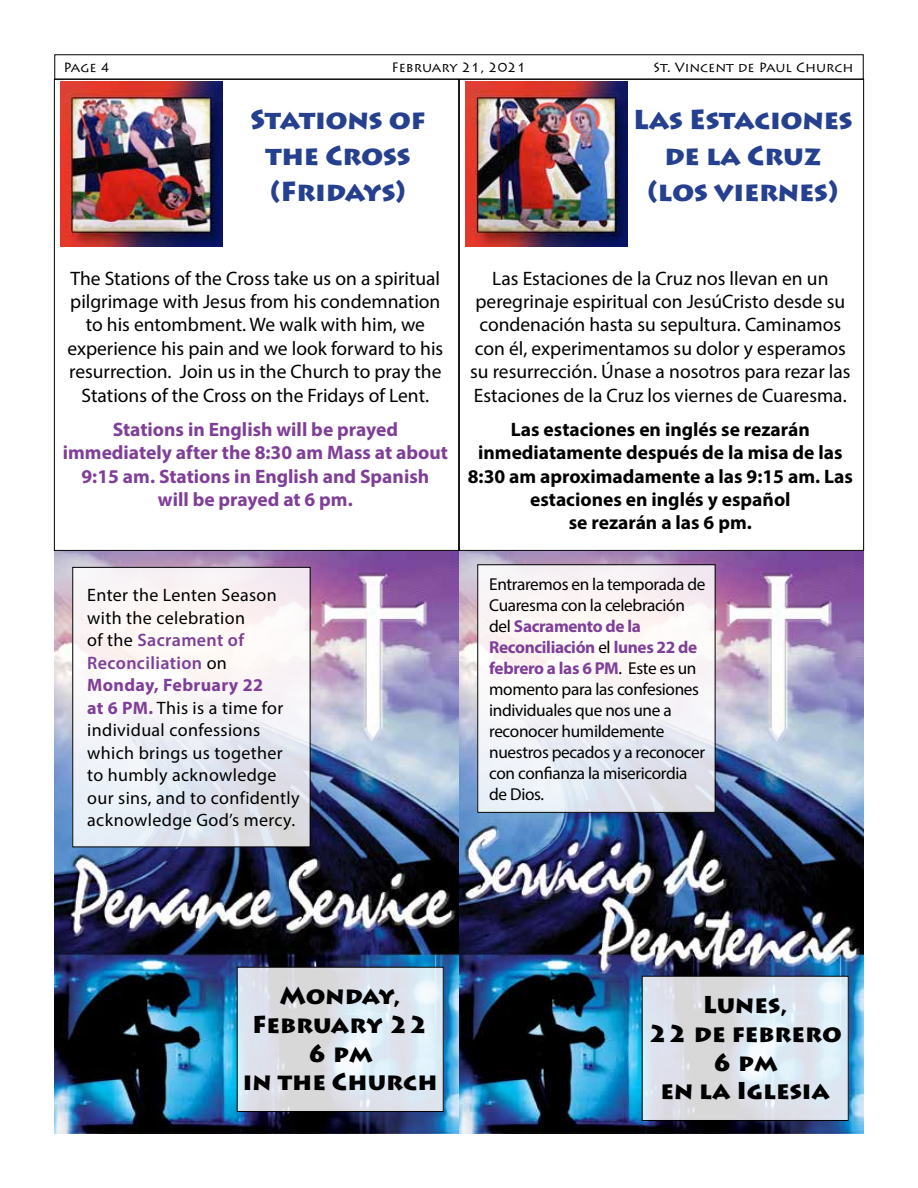
<style>
.page{position:relative;width:918px;height:1188px;background:#fff}
.page>*{position:absolute;margin:0;border:0;box-sizing:border-box;transform-origin:0 0}
.t1{font:900 27px/36px "Lithos Pro";letter-spacing:-.01em;color:#25408f;text-align:center}
.t2{font:900 24px/28.8px "Lithos Pro";color:#000;text-align:center}
.t3{font:19.5px/23.4px "Myriad Pro";color:#000;text-align:center}
.t4{font:700 19.5px/23.4px "Myriad Pro";color:#000;text-align:center}
.t5{font:700 19.5px/23.4px "Myriad Pro";color:#7f3f98;text-align:center}
.t6{font:18px/22.5px "Myriad Pro";letter-spacing:.02em;color:#000}
.t7{font:17.25px/21px "Myriad Pro";letter-spacing:-.02em;color:#000}
.t8{font:13.5px "Lithos Pro";color:#000}
.s1{font-weight:600;color:#7f3f98}
.s2{font-weight:700;color:#7f3f98}
</style>
<div class="page">
<img style="left:54px;top:551px;width:810px;height:583px">
<svg style="left:74px;top:569px;width:234px;height:276px;fill:#f5f2f5"></svg>
<div style="left:72px;top:567px;width:238px;height:280px;border:1px solid #000"></div>
<svg style="left:479px;top:566px;width:235px;height:245px;fill:#f7f3f5"></svg>
<div style="left:477px;top:564px;width:239px;height:249px;border:1px solid #000"></div>
<svg style="left:239px;top:969px;width:203px;height:141px;background:#dde3ea"></svg>
<div style="left:237px;top:967px;width:207px;height:145px;border:1px solid #000"></div>
<svg style="left:644px;top:978px;width:203px;height:141px;background:#dde3ea"></svg>
<div style="left:642px;top:976px;width:207px;height:145px;border:1px solid #000"></div>
<img style="left:465px;top:82px;width:162px;height:165px">
<img style="left:60px;top:82px;width:162px;height:165px">
<p class="t8" style="left:63px;top:60px;width:48px">Page 4</p>
<p class="t8" style="left:392px;top:60px;width:136px">February 21, 2021</p>
<p class="t8" style="left:653px;top:60px;width:202px">St. Vincent de Paul Church</p>
<h1 class="t1" style="left:250px;top:102px;width:177px">Stations of the Cross (Fridays)</h1>
<h1 class="t1" style="left:633px;top:102px;width:221px">Las Estaciones de la Cruz (los viernes)</h1>
<p class="t3" style="left:67px;top:266px;width:377px">The Stations of the Cross take us on a spiritual pilgrimage with Jesus from his condemnation to his entombment. We walk with him, we experience his pain and we look forward to his resurrection. Join us in the Church to pray the Stations of the Cross on the Fridays of Lent.</p>
<p class="t5" style="left:63px;top:417px;width:387px">Stations in English will be prayed immediately after the 8:30 am Mass at about 9:15 am. Stations in English and Spanish<br>will be prayed at 6 pm.</p>
<p class="t3" style="left:470px;top:266px;width:382px">Las Estaciones de la Cruz nos llevan en un peregrinaje espiritual con JesúCristo desde su condenación hasta su sepultura. Caminamos con él, experimentamos su dolor y esperamos su resurrección. Únase a nosotros para rezar las Estaciones de la Cruz los viernes de Cuaresma.</p>
<p class="t4" style="left:468px;top:417px;width:387px">Las estaciones en inglés se rezarán inmediatamente después de la misa de las 8:30 am aproximadamente a las 9:15 am. Las estaciones en inglés y español<br>se rezarán a las 6 pm.</p>
<p class="t6" style="left:87px;top:584px;width:214px">Enter the Lenten Season with the celebration<br>of the <span class="s1">Sacrament of<br>Reconciliation</span> on<br><span class="s2">Monday, February 22<br>at 6 PM.</span> This is a time for individual confessions which brings us together to humbly acknowledge our sins, and to confidently acknowledge God’s mercy.</p>
<p class="t7" style="left:489px;top:574px;width:218px">Entraremos en la temporada de<br>Cuaresma con la celebración del <span class="s2">Sacramento de la<br>Reconciliación</span> el <span class="s2">lunes 22 de febrero a las 6 PM</span>. Este es un momento para las confesiones individuales que nos une a reconocer humildemente nuestros pecados y a reconocer con confianza la misericordia de Dios.</p>
<p class="t2" style="left:243px;top:982px;width:196px">Monday,<br>February 22<br>6 pm<br>in the Church</p>
<p class="t2" style="left:649px;top:991px;width:195px">Lunes,<br>22 de febrero<br>6 pm<br>en la Iglesia</p>
</div>
